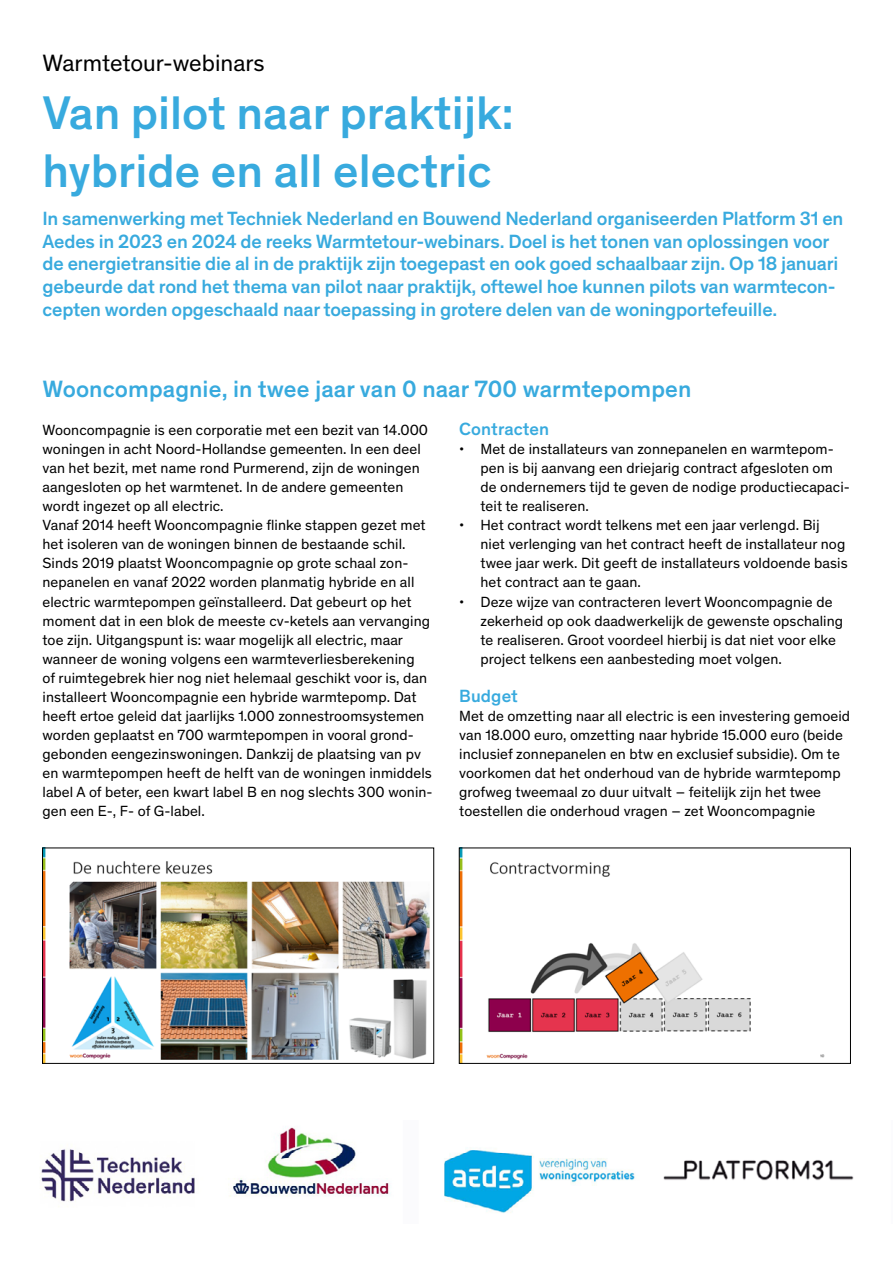
<style>
.page{position:relative;width:893px;height:1263px;background:#fff}
.page>*{position:absolute;margin:0;border:0;box-sizing:border-box;transform-origin:0 0}
.t1{font:500 48px/57.6px "Theinhardt";color:#38aade}
.t2{font:500 24px "Theinhardt";letter-spacing:.005em;color:#38aade}
.t3{font:24px "Theinhardt";color:#000}
.t4{font:500 19.5px/22.5px "Theinhardt";letter-spacing:-.01em;color:#38aade}
.t5{font:500 18px "Theinhardt";letter-spacing:.005em;color:#38aade}
.t6{font:15px/19px "Theinhardt";letter-spacing:.005em;color:#000}
</style>
<div class="page">
<img style="left:40px;top:1126px;width:814px;height:87px">
<img style="left:44px;top:849px;width:386px;height:213px">
<div style="left:42px;top:847px;width:392px;height:217px;border:1px solid #000"></div>
<img style="left:461px;top:849px;width:364px;height:213px">
<div style="left:459px;top:847px;width:392px;height:217px;border:1px solid #000"></div>
<h2 class="t3" style="left:43px;top:47px;width:224px">Warmtetour-webinars</h2>
<h1 class="t1" style="left:43px;top:81px;width:472px">Van pilot naar praktijk: hybride en all electric</h1>
<p class="t4" style="left:43px;top:206px;width:802px">In samenwerking met Techniek Nederland en Bouwend Nederland organiseerden Platform 31 en Aedes in 2023 en 2024 de reeks Warmtetour-webinars. Doel is het tonen van oplossingen voor de energietransitie die al in de praktijk zijn toegepast en ook goed schaalbaar zijn. Op 18 januari gebeurde dat rond het thema van pilot naar praktijk, oftewel hoe kunnen pilots van warmtecon&shy;cepten worden opgeschaald naar toepassing in grotere delen van de woningportefeuille.</p>
<h2 class="t2" style="left:43px;top:371px;width:650px">Wooncompagnie, in twee jaar van 0 naar 700 warmtepompen</h2>
<p class="t6" style="left:43px;top:420px;width:392px">Wooncompagnie is een corporatie met een bezit van 14.000 woningen in acht Noord-Hollandse gemeenten. In een deel van het bezit, met name rond Purmerend, zijn de woningen aangesloten op het warmtenet. In de andere gemeenten wordt ingezet op all electric.<br>Vanaf 2014 heeft Wooncompagnie flinke stappen gezet met het isoleren van de woningen binnen de bestaande schil.<br>Sinds 2019 plaatst Wooncompagnie op grote schaal zon&shy;nepanelen en vanaf 2022 worden planmatig hybride en all electric warmtepompen geïnstalleerd. Dat gebeurt op het moment dat in een blok de meeste cv-ketels aan vervanging toe zijn. Uitgangspunt is: waar mogelijk all electric, maar wanneer de woning volgens een warmteverliesberekening<br>of ruimtegebrek hier nog niet helemaal geschikt voor is, dan installeert Wooncompagnie een hybride warmtepomp. Dat heeft ertoe geleid dat jaarlijks 1.000 zonnestroomsystemen worden geplaatst en 700 warmtepompen in vooral grond&shy;gebonden eengezinswoningen. Dankzij de plaatsing van pv en warmtepompen heeft de helft van de woningen inmiddels label A of beter, een kwart label B en nog slechts 300 wonin&shy;gen een E-, F- of G-label.</p>
<p class="t5" style="left:459px;top:416px;width:92px">Contracten</p>
<p class="t6" style="left:480px;top:439px;width:371px;text-indent:-21px">• Met de installateurs van zonnepanelen en warmtepom&shy;pen is bij aanvang een driejarig contract afgesloten om de ondernemers tijd te geven de nodige productiecapaci&shy;teit te realiseren.</p>
<p class="t6" style="left:480px;top:515px;width:369px;text-indent:-21px">• Het contract wordt telkens met een jaar verlengd. Bij niet verlenging van het contract heeft de installateur nog twee jaar werk. Dit geeft de installateurs voldoende basis het contract aan te gaan.</p>
<p class="t6" style="left:480px;top:591px;width:364px;text-indent:-21px">• Deze wijze van contracteren levert Wooncompagnie de zekerheid op ook daadwerkelijk de gewenste opschaling te realiseren. Groot voordeel hierbij is dat niet voor elke project telkens een aanbesteding moet volgen.</p>
<p class="t5" style="left:459px;top:682px;width:60px">Budget</p>
<p class="t6" style="left:459px;top:705px;width:392px">Met de omzetting naar all electric is een investering gemoeid van 18.000 euro, omzetting naar hybride 15.000 euro (beide inclusief zonnepanelen en btw en exclusief subsidie). Om te voorkomen dat het onderhoud van de hybride warmtepomp grofweg tweemaal zo duur uitvalt – feitelijk zijn het twee toestellen die onderhoud vragen – zet Wooncompagnie</p>
</div>
